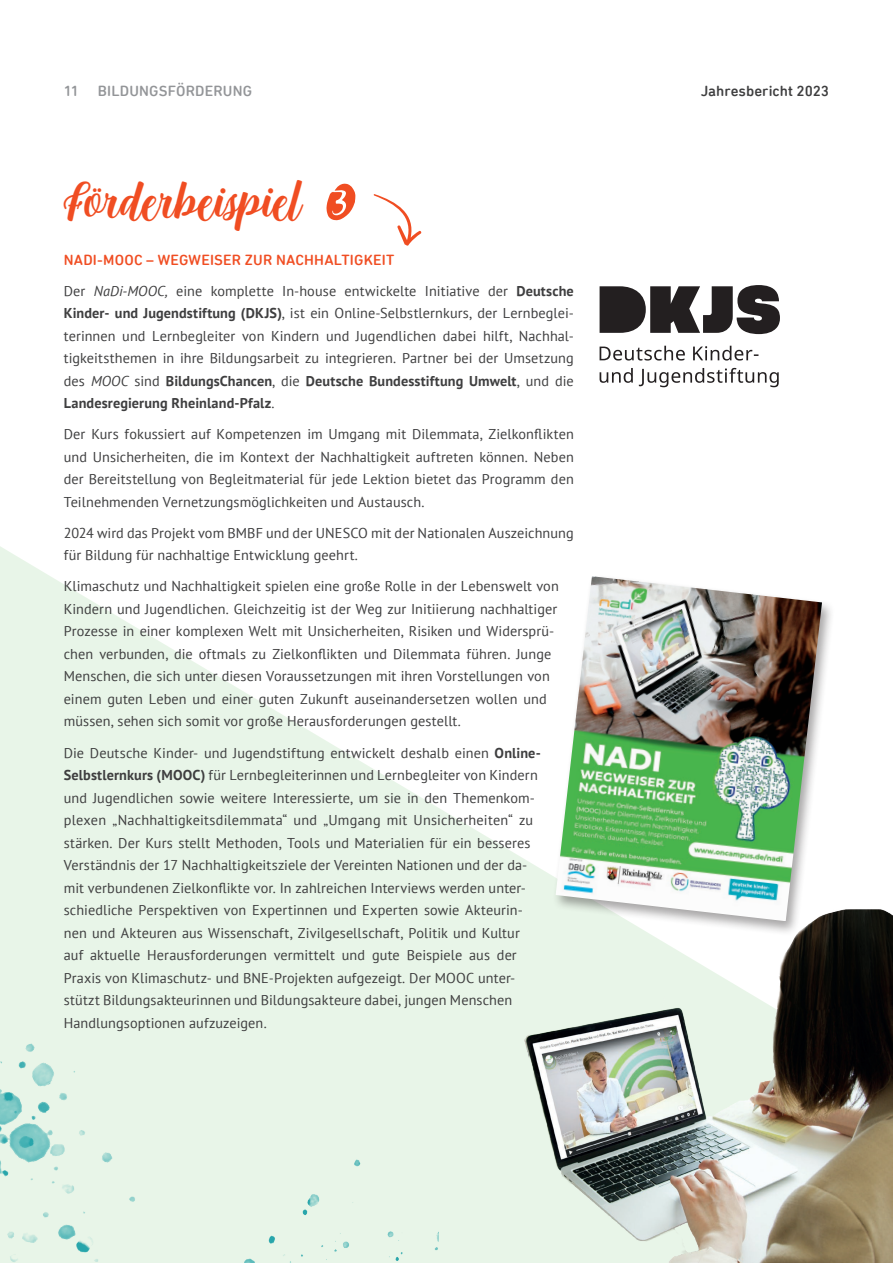
<style>
.page{position:relative;width:893px;height:1263px;background:#fff}
.page>*{position:absolute;margin:0;border:0;box-sizing:border-box;transform-origin:0 0}
.t1{font:48.15px "Onadio";color:#f04d22}
.t2{font:500 15px "DIN Next Rounded LT Pro";letter-spacing:.015em;color:#f04d22}
.t3{font:500 15px "DIN Next Rounded LT Pro";letter-spacing:.01em;color:#939598}
.t4{font:500 15px "DIN Next Rounded LT Pro";letter-spacing:.005em;color:#3e3e3f}
.t5{font:14.25px/22.5px "PT Sans";letter-spacing:.005em;color:#3e3e3f}
.s1{font-family:"Esteh";font-size:67.2px;color:#fff}
.s2{font-style:italic}
.s3{font-weight:700}
</style>
<div class="page">
<svg style="left:0;top:546px;width:552px;height:717px;fill:#e8f5e8"></svg>
<svg style="left:326px;top:184px;width:29px;height:36px"></svg>
<svg style="left:373px;top:194px;width:49px;height:52px"></svg>
<div style="left:552px;top:575px;width:284px;height:361px;background:#231f20;opacity:.4"></div>
<img style="left:556px;top:576px;width:266px;height:302px">
<img style="left:208px;top:878px;width:685px;height:385px">
<svg style="left:600px;top:346px;width:179px;height:41px"></svg>
<svg style="left:600px;top:285px;width:180px;height:49px"></svg>
<p class="t3" style="left:64px;top:82px;width:190px">11 BILDUNGSFÖRDERUNG</p>
<p class="t4" style="left:701px;top:82px;width:130px">Jahresbericht 2023</p>
<h1 class="t1" style="left:64px;top:174px;width:286px">Förderbeispiel <span class="s1">3</span></h1>
<p class="t2" style="left:64px;top:251px;width:332px">NADI-MOOC – WEGWEISER ZUR NACHHALTIGKEIT</p>
<p class="t5" style="left:64px;top:279px;width:512px;text-align:justify">Der <span class="s2">NaDi-MOOC,</span> eine komplette In-house entwickelte Initiative der <span class="s3">Deutsche Kinder- und Jugendstiftung (DKJS)</span>, ist ein Online-Selbstlernkurs, der Lernbeglei&shy;terinnen und Lernbegleiter von Kindern und Jugendlichen dabei hilft, Nachhal&shy;tigkeitsthemen in ihre Bildungsarbeit zu integrieren. Partner bei der Umsetzung des <span class="s2">MOOC</span> sind <span class="s3">BildungsChancen</span>, die <span class="s3">Deutsche Bundesstiftung Umwelt</span>, und die <span class="s3">Landesregierung Rheinland-Pfalz</span>.</p>
<p class="t5" style="left:64px;top:423px;width:511px;text-align:justify">Der Kurs fokussiert auf Kompetenzen im Umgang mit Dilemmata, Zielkonflikten und Unsicherheiten, die im Kontext der Nachhaltigkeit auftreten können. Neben der Bereitstellung von Begleitmaterial für jede Lektion bietet das Programm den Teilnehmenden Vernetzungsmöglichkeiten und Austausch.</p>
<p class="t5" style="left:64px;top:521px;width:512px">2024 wird das Projekt vom BMBF und der UNESCO mit der Nationalen Auszeichnung für Bildung für nachhaltige Entwicklung geehrt.</p>
<p class="t5" style="left:64px;top:575px;width:496px">Klimaschutz und Nachhaltigkeit spielen eine große Rolle in der Lebenswelt von Kindern und Jugendlichen. Gleichzeitig ist der Weg zur Initiierung nachhaltiger Prozesse in einer komplexen Welt mit Unsicherheiten, Risiken und Widersprü&shy;chen verbunden, die oftmals zu Zielkonflikten und Dilemmata führen. Junge Menschen, die sich unter diesen Voraussetzungen mit ihren Vorstellungen von einem guten Leben und einer guten Zukunft auseinandersetzen wollen und müssen, sehen sich somit vor große Herausforderungen gestellt.</p>
<p class="t5" style="left:64px;top:741px;width:479px">Die Deutsche Kinder- und Jugendstiftung entwickelt deshalb einen <span class="s3">Online-Selbstlernkurs (MOOC)</span> für Lernbegleiterinnen und Lernbegleiter von Kindern und Jugendlichen sowie weitere Interessierte, um sie in den Themenkom&shy;plexen „Nachhaltigkeitsdilemmata“ und „Umgang mit Unsicherheiten“ zu stärken. Der Kurs stellt Methoden, Tools und Materialien für ein besseres Verständnis der 17 Nachhaltigkeitsziele der Vereinten Nationen und der da&shy;mit verbundenen Zielkonflikte vor. In zahlreichen Interviews werden unter&shy;schiedliche Perspektiven von Expertinnen und Experten sowie Akteurin&shy;nen und Akteuren aus Wissenschaft, Zivilgesellschaft, Politik und Kultur auf aktuelle Herausforderungen vermittelt und gute Beispiele aus der Praxis von Klimaschutz- und BNE-Projekten aufgezeigt. Der MOOC unter&shy;stützt Bildungsakteurinnen und Bildungsakteure dabei, jungen Menschen Handlungsoptionen aufzuzeigen.</p>
</div>
